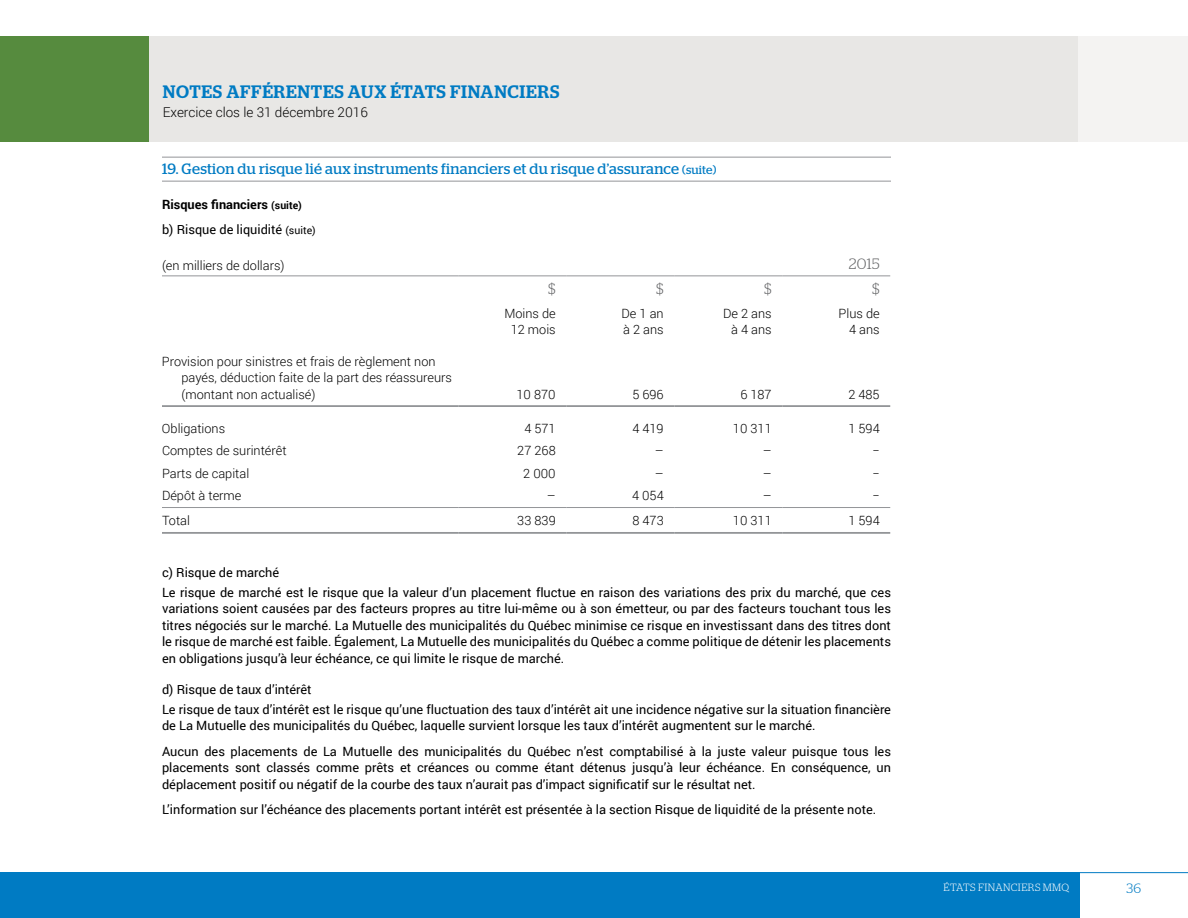
<style>
.page{position:relative;width:1188px;height:918px;background:#fff}
.page>*{position:absolute;margin:0;border:0;box-sizing:border-box;transform-origin:0 0}
.t1{font:500 18px "Stag";letter-spacing:.04em;color:#007bc3}
.t2{font:15px "Stag";letter-spacing:.02em;color:#007bc3}
.t3{font:300 15px "Stag";color:#636466}
.t4{font:300 13.5px "Roboto";color:#000}
.t5{font:300 13.5px "Stag";color:#007bc3}
.t6{font:12.75px/16.5px "Roboto";color:#000}
.t7{font:300 12.75px/16.5px "Roboto";color:#000}
.t8{font:300 10.5px "Stag";letter-spacing:.04em;color:#fff}
.s1{font-size:12px}
.s2{font-weight:700}
.s3{font-weight:700;font-size:10.5px}
.s4{font-size:10.5px}
</style>
<div class="page">
<div style="left:0;top:36px;width:1080px;height:105px;background:#e8e7e5"></div>
<div style="left:0;top:36px;width:148px;height:105px;background:#568b3e"></div>
<div style="left:1078px;top:36px;width:110px;height:105px;background:#f4f3f2"></div>
<div style="left:0;top:873px;width:1080px;height:45px;background:#007bc3"></div>
<hr style="left:0;top:872px;width:1188px;height:1px;background:#007bc3">
<hr style="left:162px;top:157px;width:729px;height:1px;background:#939598">
<hr style="left:162px;top:181px;width:729px;height:1px;background:#939598">
<hr style="left:162px;top:275px;width:296px;height:1px;background:#939598">
<hr style="left:458px;top:275px;width:108px;height:1px;background:#939598">
<hr style="left:566px;top:275px;width:108px;height:1px;background:#939598">
<hr style="left:674px;top:275px;width:108px;height:1px;background:#939598">
<hr style="left:782px;top:275px;width:108px;height:1px;background:#939598">
<hr style="left:162px;top:405px;width:296px;height:2px;background:#939598">
<hr style="left:458px;top:405px;width:108px;height:2px;background:#939598">
<hr style="left:566px;top:405px;width:108px;height:2px;background:#939598">
<hr style="left:674px;top:405px;width:108px;height:2px;background:#939598">
<hr style="left:782px;top:405px;width:108px;height:2px;background:#939598">
<hr style="left:162px;top:507px;width:296px;height:1px;background:#939598">
<hr style="left:458px;top:507px;width:108px;height:1px;background:#939598">
<hr style="left:566px;top:507px;width:108px;height:1px;background:#939598">
<hr style="left:674px;top:507px;width:108px;height:1px;background:#939598">
<hr style="left:782px;top:507px;width:108px;height:1px;background:#939598">
<hr style="left:162px;top:532px;width:296px;height:2px;background:#939598">
<hr style="left:458px;top:532px;width:108px;height:2px;background:#939598">
<hr style="left:566px;top:532px;width:108px;height:2px;background:#939598">
<hr style="left:674px;top:532px;width:108px;height:2px;background:#939598">
<hr style="left:782px;top:532px;width:108px;height:2px;background:#939598">
<h1 class="t1" style="left:163px;top:81px;width:398px">NOTES AFFÉRENTES AUX ÉTATS FINANCIERS</h1>
<p class="t4" style="left:163px;top:103px;width:207px">Exercice clos le 31 décembre 2016</p>
<p class="t2" style="left:162px;top:160px;width:556px">19. Gestion du risque lié aux instruments financiers et du risque d’assurance <span class="s1">(suite)</span></p>
<p class="t6" style="left:162px;top:191px;width:155px;line-height:25.5px"><span class="s2">Risques financiers</span> <span class="s3">(suite) </span>b) Risque de liquidité <span class="s4">(suite)</span></p>
<p class="t7" style="left:162px;top:257px;width:124px">(en milliers de dollars)</p>
<p class="t3" style="left:849px;top:255px;width:32px">2015</p>
<p class="t3" style="left:548px;top:280px;width:9px">$</p>
<p class="t3" style="left:656px;top:280px;width:9px">$</p>
<p class="t3" style="left:764px;top:280px;width:9px">$</p>
<p class="t3" style="left:872px;top:280px;width:9px">$</p>
<p class="t7" style="left:504px;top:305px;width:53px;text-align:center">Moins de<br>12 mois</p>
<p class="t7" style="left:622px;top:305px;width:44px">De 1 an à 2 ans</p>
<p class="t7" style="left:723px;top:305px;width:50px;text-align:right">De 2 ans à 4 ans</p>
<p class="t7" style="left:839px;top:305px;width:43px;text-align:right">Plus de<br>4 ans</p>
<p class="t7" style="left:181px;top:352px;width:272px;text-indent:-19px">Provision pour sinistres et frais de règlement non payés, déduction faite de la part des réassureurs (montant non actualisé)</p>
<p class="t7" style="left:517px;top:385px;width:41px">10 870</p>
<p class="t7" style="left:632px;top:385px;width:33px">5 696</p>
<p class="t7" style="left:740px;top:385px;width:33px">6 187</p>
<p class="t7" style="left:848px;top:385px;width:33px">2 485</p>
<p class="t7" style="left:162px;top:420px;width:65px">Obligations</p>
<p class="t7" style="left:524px;top:420px;width:33px">4 571</p>
<p class="t7" style="left:632px;top:420px;width:33px">4 419</p>
<p class="t7" style="left:733px;top:420px;width:40px">10 311</p>
<p class="t7" style="left:848px;top:420px;width:33px">1 594</p>
<p class="t7" style="left:162px;top:442px;width:126px">Comptes de surintérêt</p>
<p class="t7" style="left:517px;top:442px;width:40px">27 268</p>
<p class="t7" style="left:655px;top:442px;width:10px">–</p>
<p class="t7" style="left:763px;top:442px;width:10px">–</p>
<p class="t7" style="left:872px;top:442px;width:9px">−</p>
<p class="t7" style="left:162px;top:464px;width:89px">Parts de capital</p>
<p class="t7" style="left:523px;top:464px;width:34px">2 000</p>
<p class="t7" style="left:655px;top:464px;width:10px">–</p>
<p class="t7" style="left:763px;top:464px;width:10px">–</p>
<p class="t7" style="left:872px;top:464px;width:9px">−</p>
<p class="t7" style="left:162px;top:487px;width:81px">Dépôt à terme</p>
<p class="t7" style="left:547px;top:487px;width:10px">–</p>
<p class="t7" style="left:632px;top:487px;width:33px">4 054</p>
<p class="t7" style="left:763px;top:487px;width:10px">–</p>
<p class="t7" style="left:872px;top:487px;width:9px">−</p>
<p class="t7" style="left:162px;top:512px;width:30px">Total</p>
<p class="t7" style="left:517px;top:512px;width:40px">33 839</p>
<p class="t7" style="left:632px;top:512px;width:33px">8 473</p>
<p class="t7" style="left:733px;top:512px;width:40px">10 311</p>
<p class="t7" style="left:848px;top:512px;width:33px">1 594</p>
<p class="t6" style="left:162px;top:563px;width:731px;line-height:19.5px">c) Risque de marché<br>Le risque de marché est le risque que la valeur d’un placement fluctue en raison des variations des prix du marché, que ces</p>
<p class="t6" style="left:162px;top:600px;width:731px;text-align:justify">variations soient causées par des facteurs propres au titre lui-même ou à son émetteur, ou par des facteurs touchant tous les titres négociés sur le marché. La Mutuelle des municipalités du Québec minimise ce risque en investissant dans des titres dont le risque de marché est faible. Également, La Mutuelle des municipalités du Québec a comme politique de détenir les placements en obligations jusqu’à leur échéance, ce qui limite le risque de marché.</p>
<p class="t6" style="left:162px;top:680px;width:730px;line-height:19.5px">d) Risque de taux d’intérêt<br>Le risque de taux d’intérêt est le risque qu’une fluctuation des taux d’intérêt ait une incidence négative sur la situation financière</p>
<p class="t6" style="left:162px;top:713px;width:731px;line-height:25.5px">de La Mutuelle des municipalités du Québec, laquelle survient lorsque les taux d’intérêt augmentent sur le marché.<br>Aucun des placements de La Mutuelle des municipalités du Québec n’est comptabilisé à la juste valeur puisque tous les</p>
<p class="t6" style="left:162px;top:759px;width:730px">placements sont classés comme prêts et créances ou comme étant détenus jusqu’à leur échéance. En conséquence, un déplacement positif ou négatif de la courbe des taux n’aurait pas d’impact significatif sur le résultat net.</p>
<p class="t6" style="left:162px;top:801px;width:716px">L’information sur l’échéance des placements portant intérêt est présentée à la section Risque de liquidité de la présente note.</p>
<p class="t8" style="left:944px;top:881px;width:127px">ÉTATS FINANCIERS MMQ</p>
<p class="t5" style="left:1127px;top:881px;width:16px">36</p>
</div>
